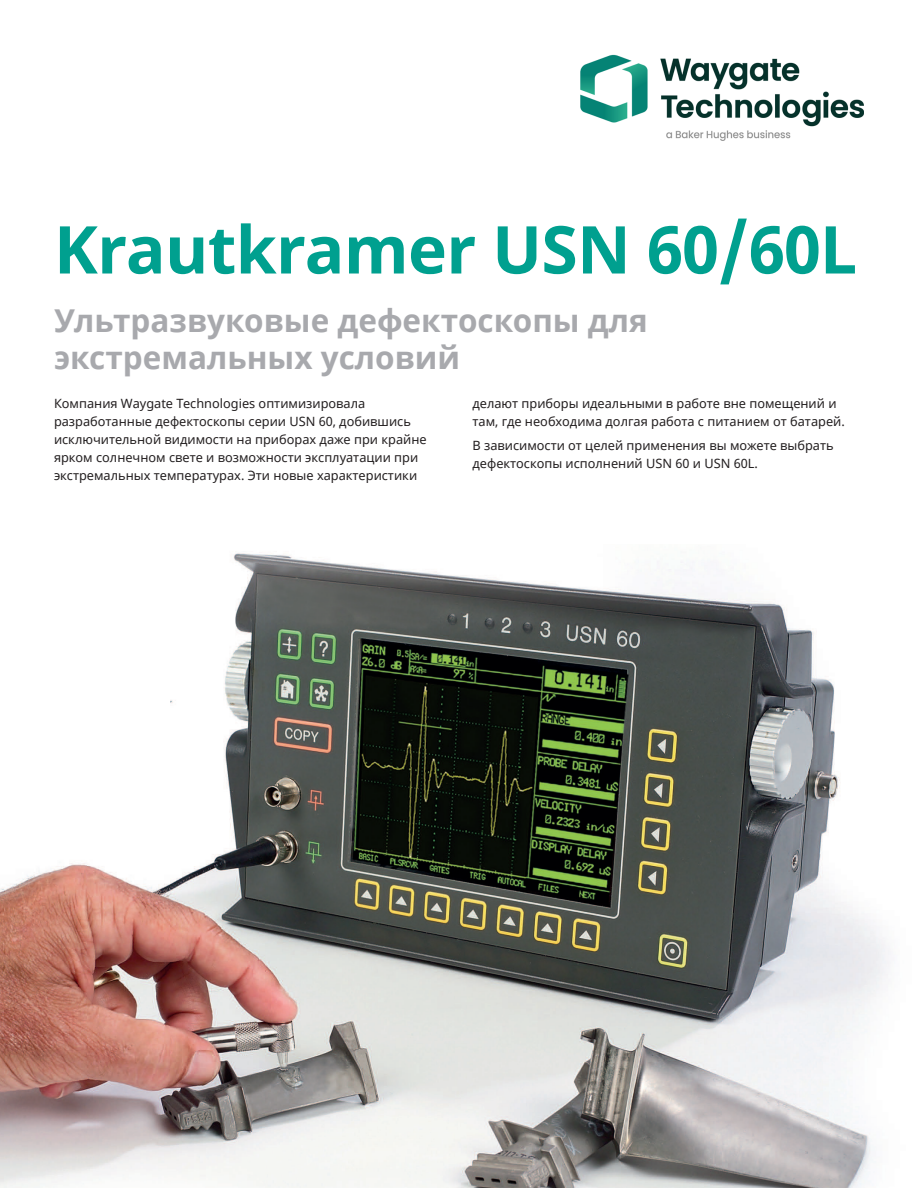
<style>
.page{position:relative;width:918px;height:1188px;background:#fff}
.page>*{position:absolute;margin:0;border:0;box-sizing:border-box;transform-origin:0 0}
._44pt-headline{font:700 66px "Noto Sans";letter-spacing:-.01em;color:#00a08f}
._21pt-subhead{font:700 31.5px/37.8px "Noto Sans";color:#a8a9ad}
._8_5pt-body_text{font:12.75px/18px "Noto Sans";color:#231f20}
</style>
<div class="page">
<img style="left:0;top:553px;width:889px;height:635px">
<img style="left:580px;top:54px;width:284px;height:87px">
<p class="_44pt-headline" style="left:54px;top:203px;width:805px">Krautkramer USN 60/60L</p>
<p class="_21pt-subhead" style="left:54px;top:302px;width:595px">Ультразвуковые дефектоскопы для экстремальных условий</p>
<p class="_8_5pt-body_text" style="left:54px;top:394px;width:374px">Компания Waygate Technologies оптимизировала разработанные дефектоскопы серии USN 60, добившись исключительной видимости на приборах даже при крайне ярком солнечном свете и возможности эксплуатации при экстремальных температурах. Эти новые характеристики</p>
<p class="_8_5pt-body_text" style="left:472px;top:394px;width:374px">делают приборы идеальными в работе вне помещений и там, где необходима долгая работа с питанием от батарей.</p>
<p class="_8_5pt-body_text" style="left:472px;top:437px;width:363px">В зависимости от целей применения вы можете выбрать дефектоскопы исполнений USN 60 и USN 60L.</p>
</div>
